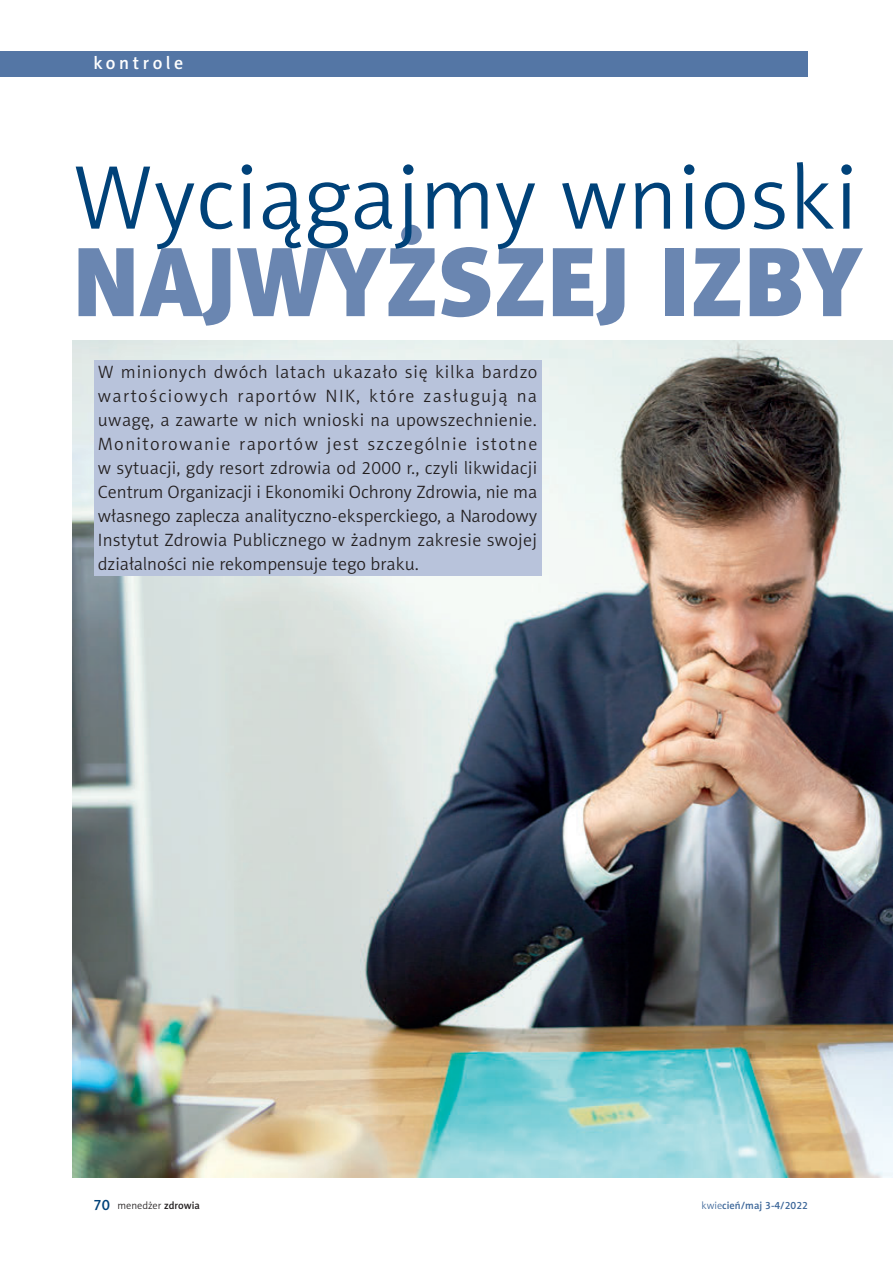
<style>
.page{position:relative;width:893px;height:1263px;background:#fff}
.page>*{position:absolute;margin:0;border:0;box-sizing:border-box;transform-origin:0 0}
.Tytul_1{font:99px "Naomi Sans EFN Black";color:#6a86b1}
.Tytul_1-2{font:91.5px "Naomi Sans EFN Light";color:#004279}
.lead{font:18px/24px "Naomi Sans EFN Light";color:#231f20;text-align:justify}
.Belka_lewa{font:18px "Naomi Sans EFN Medium";letter-spacing:.2em;color:#fff}
.t1{font:10.5px "Naomi Sans EFN Medium";color:#3d6799}
.t2{font:10.5px "Naomi Sans EFN Light";color:#231f20}
.s1{font-family:"Naomi Sans EFN Medium";font-size:15px;color:#004279}
.s2{font-family:"Naomi Sans EFN Medium"}
.s3{font-family:"Naomi Sans EFN Light"}
</style>
<div class="page">
<div style="left:0;top:51px;width:808px;height:26px;background:#5476a5"></div>
<img style="left:72px;top:340px;width:821px;height:837px">
<div style="left:94px;top:360px;width:447px;height:216px;background:#b8c3db"></div>
<p class="Belka_lewa" style="left:94px;top:52px;width:91px">kontrole</p>
<p class="Tytul_1-2" style="left:72px;top:145px;width:787px">Wyciągajmy wnioski</p>
<p class="Tytul_1" style="left:72px;top:220px;width:791px">NAJWYŻSZEJ IZBY</p>
<p class="lead" style="left:98px;top:360px;width:441px">W minionych dwóch latach ukazało się kilka bardzo wartościowych raportów NIK, które zasługują na uwagę, a zawarte w nich wnioski na upowszechnienie.<br>Monitorowanie raportów jest szczególnie istotne w sytuacji, gdy resort zdrowia od 2000 r., czyli likwidacji Centrum Organizacji i Ekonomiki Ochrony Zdrowia, nie ma własnego zaplecza analityczno-eksperckiego, a Narodowy Instytut Zdrowia Publicznego w żadnym zakresie swojej działalności nie rekompensuje tego braku.</p>
<p class="t2" style="left:94px;top:1199px;width:108px"><span class="s1">70</span> menedżer <span class="s2">zdrowia</span></p>
<p class="t1" style="left:701px;top:1199px;width:108px"><span class="s3">kwie</span>cień/maj 3-4/2022</p>
</div>
